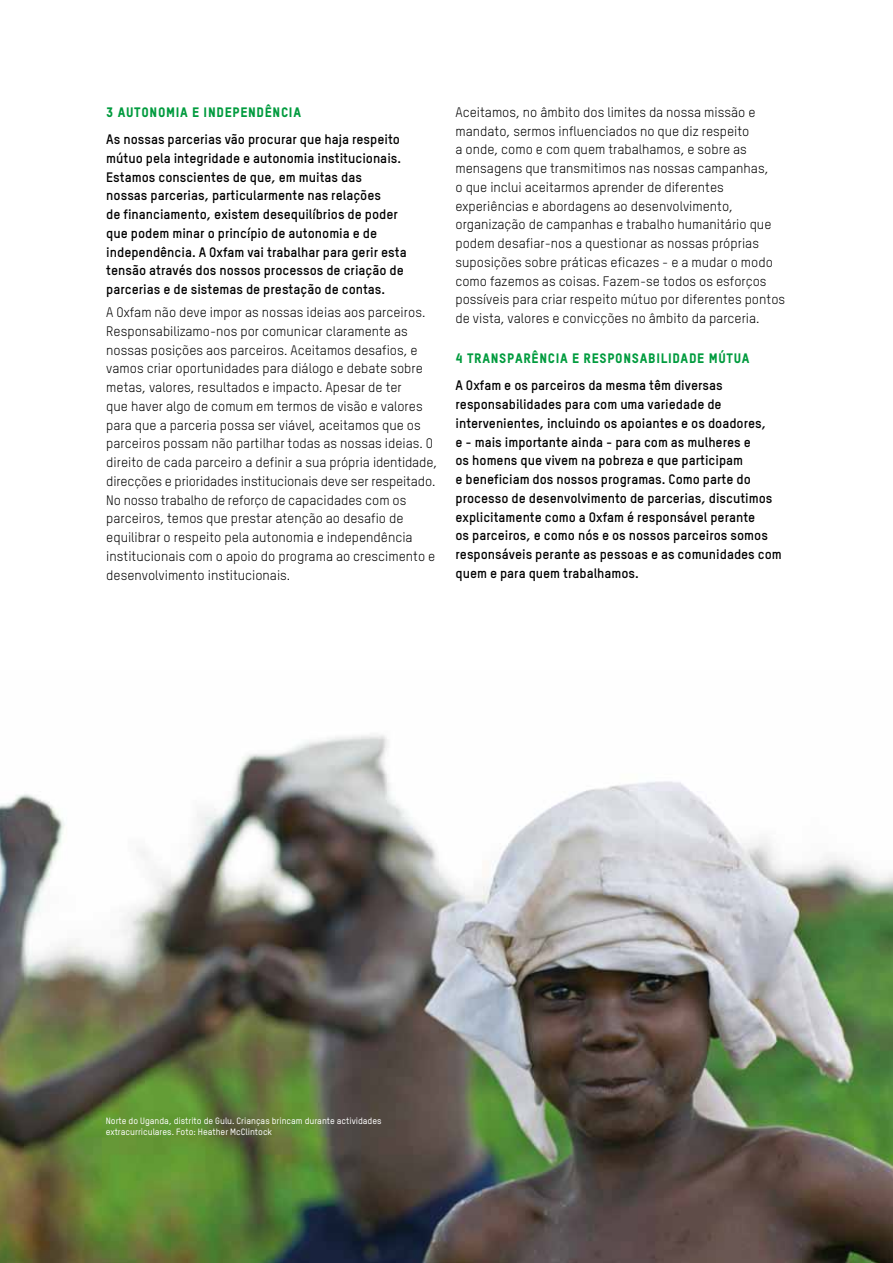
<style>
.page{position:relative;width:893px;height:1263px;background:#fff}
.page>*{position:absolute;margin:0;border:0;box-sizing:border-box;transform-origin:0 0}
.t1{font:13.5px/18.8px "Oxfam TSTARPRO";color:#000}
.t2{font:700 13.5px/18.8px "Oxfam TSTARPRO";color:#000}
.t3{font:13.5px "Oxfam TSTARPRO Headline";letter-spacing:.05em;color:#009b3e}
.t4{font:500 9px/11.2px "Oxfam TSTARPRO";color:#fff}
</style>
<div class="page">
<img style="left:0;top:735px;width:893px;height:528px">
<p class="t3" style="left:106px;top:104px;width:196px">3 AUTONOMIA E INDEPENDÊNCIA</p>
<p class="t2" style="left:106px;top:129px;width:302px">As nossas parcerias vão procurar que haja respeito mútuo pela integridade e autonomia institucionais.<br>Estamos conscientes de que, em muitas das<br>nossas parcerias, particularmente nas relações<br>de financiamento, existem desequilíbrios de poder que podem minar o princípio de autonomia e de independência. A Oxfam vai trabalhar para gerir esta tensão através dos nossos processos de criação de parcerias e de sistemas de prestação de contas.</p>
<p class="t1" style="left:106px;top:303px;width:332px">A Oxfam não deve impor as nossas ideias aos parceiros.<br>Responsabilizamo-nos por comunicar claramente as nossas posições aos parceiros. Aceitamos desafios, e vamos criar oportunidades para diálogo e debate sobre metas, valores, resultados e impacto. Apesar de ter<br>que haver algo de comum em termos de visão e valores para que a parceria possa ser viável, aceitamos que os parceiros possam não partilhar todas as nossas ideias. O direito de cada parceiro a definir a sua própria identidade, direcções e prioridades institucionais deve ser respeitado.<br>No nosso trabalho de reforço de capacidades com os parceiros, temos que prestar atenção ao desafio de equilibrar o respeito pela autonomia e independência institucionais com o apoio do programa ao crescimento e desenvolvimento institucionais.</p>
<p class="t1" style="left:455px;top:102px;width:331px">Aceitamos, no âmbito dos limites da nossa missão e mandato, sermos influenciados no que diz respeito<br>a onde, como e com quem trabalhamos, e sobre as mensagens que transmitimos nas nossas campanhas,<br>o que inclui aceitarmos aprender de diferentes experiências e abordagens ao desenvolvimento, organização de campanhas e trabalho humanitário que podem desafiar-nos a questionar as nossas próprias suposições sobre práticas eficazes - e a mudar o modo como fazemos as coisas. Fazem-se todos os esforços possíveis para criar respeito mútuo por diferentes pontos de vista, valores e convicções no âmbito da parceria.</p>
<p class="t3" style="left:455px;top:350px;width:296px">4 TRANSPARÊNCIA E RESPONSABILIDADE MÚTUA</p>
<p class="t2" style="left:455px;top:376px;width:328px">A Oxfam e os parceiros da mesma têm diversas responsabilidades para com uma variedade de intervenientes, incluindo os apoiantes e os doadores,<br>e - mais importante ainda - para com as mulheres e<br>os homens que vivem na pobreza e que participam<br>e beneficiam dos nossos programas. Como parte do processo de desenvolvimento de parcerias, discutimos explicitamente como a Oxfam é responsável perante<br>os parceiros, e como nós e os nossos parceiros somos responsáveis perante as pessoas e as comunidades com quem e para quem trabalhamos.</p>
<p class="t4" style="left:106px;top:1115px;width:277px">Norte do Uganda, distrito de Gulu. Crianças brincam durante actividades extracurriculares. Foto: Heather McClintock</p>
</div>
